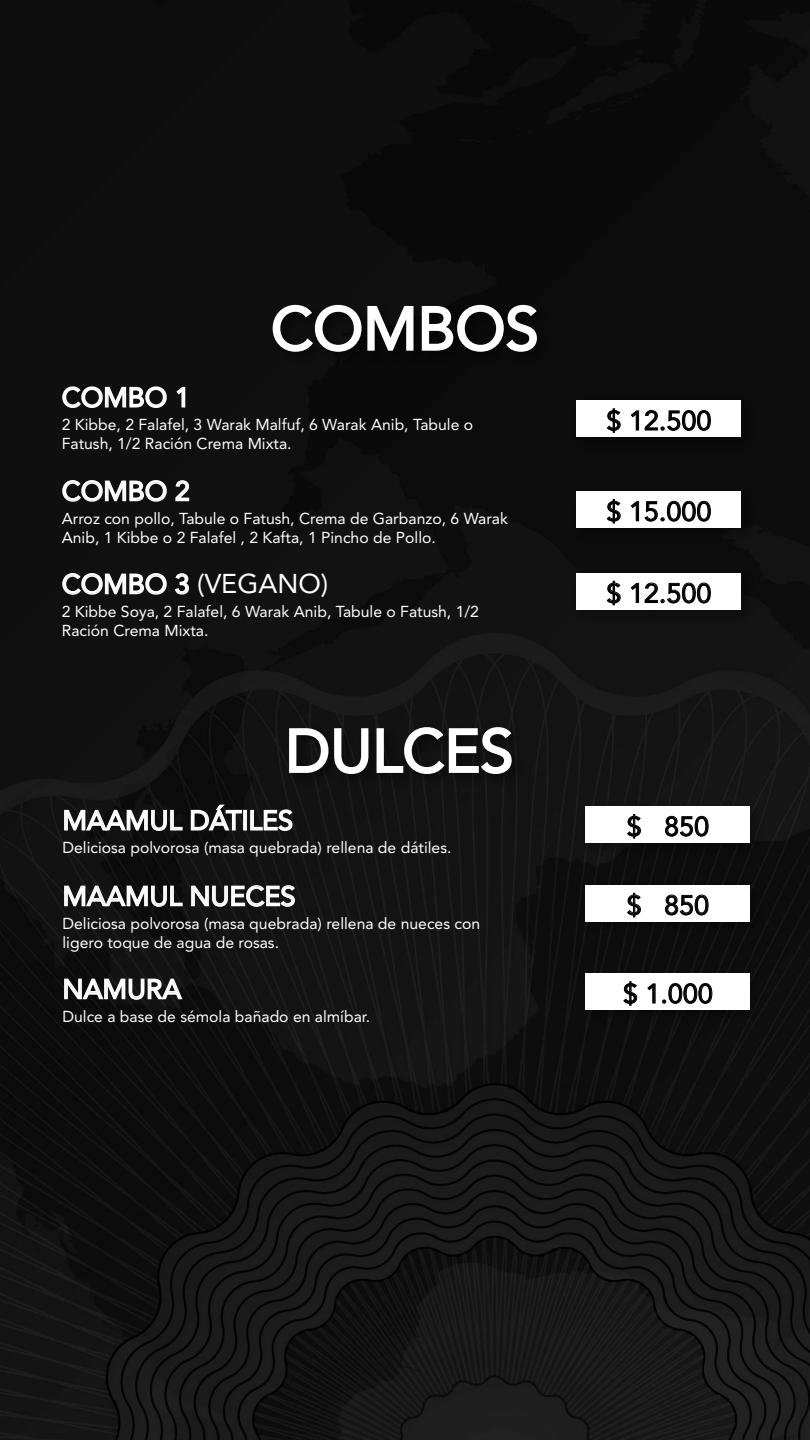
<style>
.page{position:relative;width:810px;height:1440px;background:#fff}
.page>*{position:absolute;margin:0;border:0;box-sizing:border-box;transform-origin:0 0}
.t1{font:60px "Avenir LT Std";color:#fff}
.t2{font:27px "Avenir LT Std";color:#fff}
.t3{font:27px "Avenir LT Std";color:#000}
.t4{font:15.75px/18.9px "Avenir LT Std";color:#fff}
</style>
<div class="page">
<div style="left:0;top:0;width:810px;height:1440px;background:linear-gradient(to right,#101010,#121212)"></div>
<svg style="left:62px;top:386px;width:106px;height:23px"></svg>
<svg style="left:175px;top:386px;width:11px;height:22px"></svg>
<svg style="left:62px;top:479px;width:106px;height:23px"></svg>
<svg style="left:174px;top:480px;width:16px;height:22px"></svg>
<svg style="left:62px;top:572px;width:106px;height:23px"></svg>
<svg style="left:174px;top:573px;width:16px;height:22px"></svg>
<div style="left:0;top:292px;width:810px;height:90px;background:#0c0c0c"></div>
<svg style="left:272px;top:304px;width:143px;height:49px;background:#484848"></svg>
<svg style="left:421px;top:304px;width:117px;height:49px"></svg>
<div style="left:571px;top:394px;width:187px;height:60px;background:#0b0b0b"></div>
<div style="left:577px;top:400px;width:164px;height:37px;background:#fff"></div>
<svg style="left:606px;top:408px;width:15px;height:25px"></svg>
<svg style="left:631px;top:410px;width:80px;height:21px"></svg>
<div style="left:571px;top:567px;width:187px;height:59px;background:#101010"></div>
<div style="left:577px;top:573px;width:164px;height:37px;background:#fff"></div>
<svg style="left:606px;top:581px;width:15px;height:25px"></svg>
<svg style="left:630px;top:582px;width:81px;height:22px"></svg>
<div style="left:571px;top:485px;width:187px;height:59px;background:#0b0b0b"></div>
<div style="left:577px;top:491px;width:164px;height:37px;background:#fff"></div>
<svg style="left:606px;top:499px;width:15px;height:25px"></svg>
<svg style="left:630px;top:501px;width:81px;height:21px"></svg>
<svg style="left:63px;top:809px;width:120px;height:23px;background:#636363"></svg>
<svg style="left:190px;top:805px;width:53px;height:27px"></svg>
<div style="left:243px;top:810px;width:4px;height:21px;border:2px solid #fff"></div>
<svg style="left:249px;top:809px;width:45px;height:23px"></svg>
<svg style="left:63px;top:885px;width:120px;height:22px"></svg>
<svg style="left:190px;top:884px;width:106px;height:23px;background:#686868"></svg>
<svg style="left:63px;top:978px;width:121px;height:22px"></svg>
<div style="left:0;top:715px;width:810px;height:90px;background:#131313"></div>
<svg style="left:288px;top:726px;width:225px;height:49px"></svg>
<div style="left:580px;top:800px;width:187px;height:59px;background:#111"></div>
<div style="left:586px;top:806px;width:164px;height:37px;background:#fff"></div>
<svg style="left:627px;top:814px;width:14px;height:25px"></svg>
<svg style="left:665px;top:816px;width:44px;height:21px"></svg>
<div style="left:580px;top:879px;width:187px;height:59px;background:#0c0c0c"></div>
<div style="left:586px;top:885px;width:164px;height:37px;background:#fff"></div>
<svg style="left:627px;top:893px;width:14px;height:25px"></svg>
<svg style="left:665px;top:894px;width:44px;height:22px"></svg>
<div style="left:580px;top:967px;width:187px;height:60px;background:#0d0d0d"></div>
<div style="left:586px;top:973px;width:164px;height:37px;background:#fff"></div>
<svg style="left:623px;top:981px;width:14px;height:25px"></svg>
<svg style="left:647px;top:983px;width:9px;height:21px"></svg>
<svg style="left:662px;top:983px;width:51px;height:21px"></svg>
<h1 class="t1" style="left:271px;top:295px;width:269px">COMBOS</h1>
<h2 class="t2" style="left:62px;top:382px;width:130px">COMBO 1</h2>
<p class="t4" style="left:62px;top:416px;width:413px">2 Kibbe, 2 Falafel, 3 Warak Malfuf, 6 Warak Anib, Tabule o<br>Fatush, 1/2 Ración Crema Mixta.</p>
<h2 class="t2" style="left:62px;top:476px;width:130px">COMBO 2</h2>
<p class="t4" style="left:62px;top:510px;width:448px">Arroz con pollo, Tabule o Fatush, Crema de Garbanzo, 6 Warak<br>Anib, 1 Kibbe o 2 Falafel , 2 Kafta, 1 Pincho de Pollo.</p>
<h2 class="t2" style="left:62px;top:569px;width:268px">COMBO 3 (VEGANO)</h2>
<p class="t4" style="left:62px;top:603px;width:419px">2 Kibbe Soya, 2 Falafel, 6 Warak Anib, Tabule o Fatush, 1/2<br>Ración Crema Mixta.</p>
<h1 class="t1" style="left:286px;top:718px;width:229px">DULCES</h1>
<h2 class="t2" style="left:63px;top:805px;width:232px">MAAMUL DÁTILES</h2>
<p class="t4" style="left:63px;top:839px;width:390px">Deliciosa polvorosa (masa quebrada) rellena de dátiles.</p>
<h2 class="t2" style="left:63px;top:881px;width:235px">MAAMUL NUECES</h2>
<p class="t4" style="left:63px;top:915px;width:419px">Deliciosa polvorosa (masa quebrada) rellena de nueces con ligero toque de agua de rosas.</p>
<h2 class="t2" style="left:63px;top:974px;width:121px">NAMURA</h2>
<p class="t4" style="left:63px;top:1008px;width:309px">Dulce a base de sémola bañado en almíbar.</p>
<h2 class="t3" style="left:606px;top:406px;width:107px">$ 12.500</h2>
<h2 class="t3" style="left:606px;top:496px;width:107px">$ 15.000</h2>
<h2 class="t3" style="left:606px;top:578px;width:107px">$ 12.500</h2>
<h2 class="t3" style="left:627px;top:811px;width:84px">$ 850</h2>
<h2 class="t3" style="left:627px;top:890px;width:84px">$ 850</h2>
<h2 class="t3" style="left:623px;top:979px;width:92px">$ 1.000</h2>
</div>
